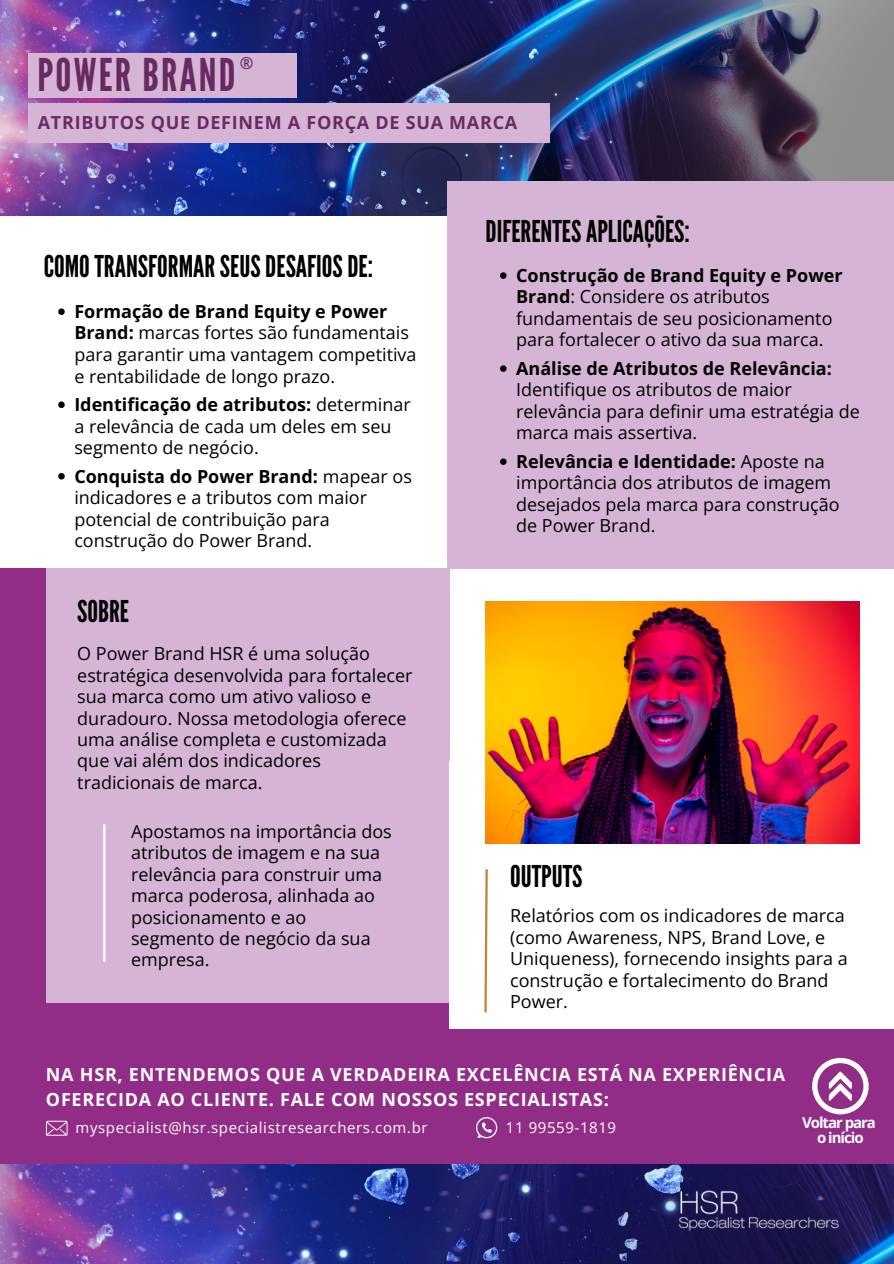
<style>
.page{position:relative;width:894px;height:1264px;background:#fff}
.page>*{position:absolute;margin:0;border:0;box-sizing:border-box;transform-origin:0 0}
.t1{font:45px "League Gothic";letter-spacing:.05em;color:#692a62}
.t2{font:30px "League Gothic";color:#000}
.t3{font:18px/21.5px "Open Sans";color:#000}
.t4{font:700 18px/24.8px "Open Sans";letter-spacing:.04em;color:#fff}
.t5{font:700 18px "Open Sans";letter-spacing:.04em;color:#692a62}
.t6{font:700 16.5px "Open Sans";color:#692a62}
.t7{font:15px "Open Sans";letter-spacing:.04em;color:#fff}
.t8{font:700 15px/14.7px "Open Sans";letter-spacing:-.07em;color:#fff;text-align:center}
.s1{font-weight:700}
</style>
<div class="page">
<div style="left:0;top:568px;width:448px;height:434px;background:#922d87"></div>
<img style="left:0;top:0;width:421px;height:216px">
<img style="left:421px;top:0;width:472px;height:216px">
<div style="left:446px;top:181px;width:447px;height:387px;background:#d6b4d5"></div>
<div style="left:29px;top:103px;width:520px;height:39px;background:#d6b4d5"></div>
<div style="left:29px;top:54px;width:268px;height:44px;background:#d6b4d5"></div>
<img style="left:0;top:1164px;width:893px;height:99px">
<div style="left:0;top:979px;width:893px;height:185px;background:#922d87"></div>
<div style="left:46px;top:568px;width:403px;height:434px;background:#d6b4d5"></div>
<hr style="left:103px;top:824px;width:2px;height:137px;background:#fff">
<div style="left:449px;top:761px;width:444px;height:267px;background:#fff"></div>
<img style="left:485px;top:601px;width:374px;height:242px">
<svg style="left:484px;top:869px;width:4px;height:144px"></svg>
<img style="left:672px;top:1183px;width:169px;height:52px">
<svg style="left:58px;top:308px;width:7px;height:7px"></svg>
<svg style="left:58px;top:401px;width:7px;height:7px"></svg>
<svg style="left:58px;top:473px;width:7px;height:6px"></svg>
<svg style="left:500px;top:272px;width:6px;height:7px"></svg>
<svg style="left:500px;top:365px;width:6px;height:7px"></svg>
<svg style="left:500px;top:458px;width:6px;height:7px"></svg>
<svg style="left:46px;top:1120px;width:21px;height:15px"></svg>
<svg style="left:476px;top:1117px;width:21px;height:21px"></svg>
<svg style="left:812px;top:1057px;width:56px;height:57px"></svg>
<p class="t1" style="left:37px;top:49px;width:199px">POWER BRAND</p>
<p class="t5" style="left:38px;top:110px;width:481px">ATRIBUTOS QUE DEFINEM A FORÇA DE SUA MARCA</p>
<h4 class="t6" style="left:239px;top:51px;width:15px">®</h4>
<p class="t2" style="left:44px;top:249px;width:331px">COMOTRANSFORMARSEUSDESAFIOSDE:</p>
<p class="t3" style="left:74px;top:300px;width:343px"><span class="s1">Formação de Brand Equity e Power Brand:</span> marcas fortes são fundamentais para garantir uma vantagem competitiva e rentabilidade de longo prazo.</p>
<h2 class="t3" style="left:74px;top:393px;width:338px"><span class="s1">Identificação de atributos:</span> determinar a relevância de cada um deles em seu segmento de negócio.</h2>
<h2 class="t3" style="left:74px;top:465px;width:339px"><span class="s1">Conquista do Power Brand:</span> mapear os indicadores e a tributos com maior potencial de contribuição para construção do Power Brand.</h2>
<h2 class="t2" style="left:77px;top:593px;width:53px">SOBRE</h2>
<h4 class="t3" style="left:77px;top:643px;width:337px">O Power Brand HSR é uma solução estratégica desenvolvida para fortalecer sua marca como um ativo valioso e duradouro. Nossa metodologia oferece uma análise completa e customizada que vai além dos indicadores tradicionais de marca.</h4>
<h4 class="t3" style="left:131px;top:820px;width:262px">Apostamos na importância dos atributos de imagem e na sua relevância para construir uma marca poderosa, alinhada ao posicionamento e ao segmento de negócio da sua empresa.</h4>
<p class="t2" style="left:485px;top:214px;width:206px">DIFERENTESAPLICAÇÕES:</p>
<p class="t3" style="left:516px;top:264px;width:328px"><span class="s1">Construção de Brand Equity e Power Brand</span>: Considere os atributos fundamentais de seu posicionamento para fortalecer o ativo da sua marca.</p>
<p class="t3" style="left:516px;top:357px;width:345px"><span class="s1">Análise de Atributos de Relevância:<br></span>Identifique os atributos de maior relevância para definir uma estratégia de marca mais assertiva.</p>
<p class="t3" style="left:516px;top:450px;width:325px"><span class="s1">Relevância e Identidade:</span> Aposte na importância dos atributos de imagem desejados pela marca para construção de Power Brand.</p>
<h2 class="t2" style="left:510px;top:859px;width:74px">OUTPUTS</h2>
<p class="t3" style="left:510px;top:904px;width:339px">Relatórios com os indicadores de marca (como Awareness, NPS, Brand Love, e<br>Uniqueness), fornecendo insights para a construção e fortalecimento do Brand<br>Power.</p>
<h5 class="t4" style="left:46px;top:1061px;width:740px">NA HSR, ENTENDEMOS QUE A VERDADEIRA EXCELÊNCIA ESTÁ NA EXPERIÊNCIA<br>OFERECIDA AO CLIENTE. FALE COM NOSSOS ESPECIALISTAS:</h5>
<p class="t7" style="left:76px;top:1117px;width:353px">myspecialist@hsr.specialistresearchers.com.br</p>
<p class="t7" style="left:505px;top:1117px;width:112px">11 99559-1819</p>
<h3 class="t8" style="left:802px;top:1114px;width:75px">Voltar para o início</h3>
</div>
